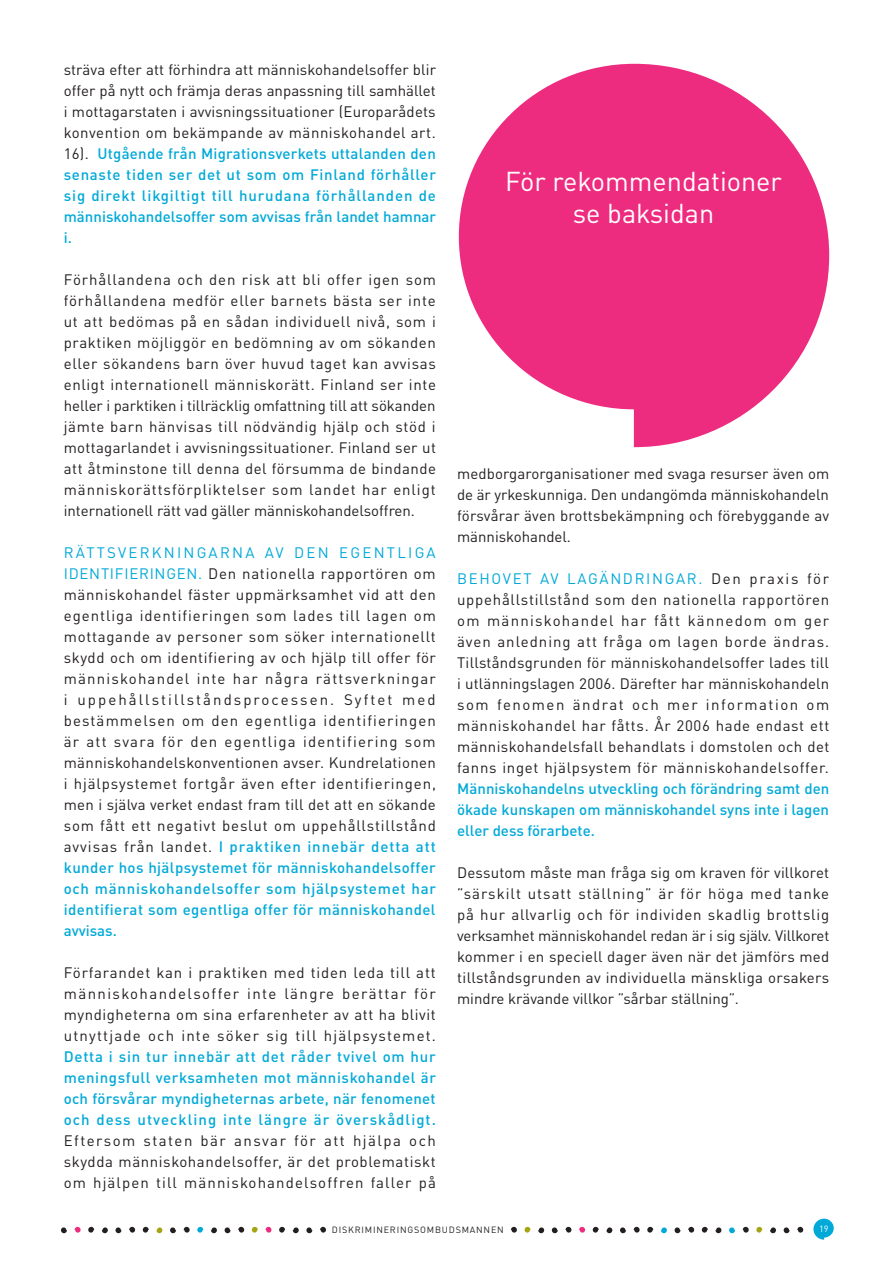
<style>
.page{position:relative;width:893px;height:1263px;background:#fff}
.page>*{position:absolute;margin:0;border:0;box-sizing:border-box;transform-origin:0 0}
.leipis{font:27px "DINOT";color:#fff}
.leipis-2{font:15px/21px "DINOT";letter-spacing:.035em;color:#231f20;text-align:justify}
.t1{font:9px "DINOT";letter-spacing:.09em;color:#231f20}
.t2{font:9px "DINOT";color:#fff}
.s1{font-weight:500;color:#00a9d8}
.s2{color:#00a9d8}
</style>
<div class="page">
<svg style="left:116px;top:1227px;width:5px;height:6px"></svg>
<svg style="left:170px;top:1227px;width:6px;height:6px"></svg>
<svg style="left:61px;top:1227px;width:6px;height:6px"></svg>
<svg style="left:156px;top:1227px;width:6px;height:6px"></svg>
<svg style="left:211px;top:1227px;width:6px;height:6px"></svg>
<svg style="left:102px;top:1227px;width:6px;height:6px"></svg>
<svg style="left:129px;top:1227px;width:6px;height:5px"></svg>
<svg style="left:184px;top:1227px;width:6px;height:5px"></svg>
<svg style="left:75px;top:1227px;width:6px;height:5px"></svg>
<svg style="left:143px;top:1227px;width:6px;height:5px"></svg>
<svg style="left:197px;top:1227px;width:6px;height:5px"></svg>
<svg style="left:88px;top:1227px;width:6px;height:5px"></svg>
<svg style="left:225px;top:1227px;width:6px;height:6px"></svg>
<svg style="left:238px;top:1227px;width:6px;height:5px"></svg>
<svg style="left:252px;top:1227px;width:6px;height:5px"></svg>
<svg style="left:620px;top:1227px;width:6px;height:6px"></svg>
<svg style="left:606px;top:1227px;width:6px;height:6px"></svg>
<svg style="left:661px;top:1227px;width:6px;height:6px"></svg>
<svg style="left:579px;top:1227px;width:6px;height:5px"></svg>
<svg style="left:634px;top:1227px;width:6px;height:5px"></svg>
<svg style="left:593px;top:1227px;width:6px;height:5px"></svg>
<svg style="left:647px;top:1227px;width:6px;height:5px"></svg>
<svg style="left:784px;top:1227px;width:6px;height:6px"></svg>
<svg style="left:675px;top:1227px;width:5px;height:6px"></svg>
<svg style="left:729px;top:1227px;width:6px;height:6px"></svg>
<svg style="left:715px;top:1227px;width:6px;height:6px"></svg>
<svg style="left:770px;top:1227px;width:6px;height:6px"></svg>
<svg style="left:797px;top:1227px;width:6px;height:5px"></svg>
<svg style="left:688px;top:1227px;width:6px;height:5px"></svg>
<svg style="left:743px;top:1227px;width:6px;height:5px"></svg>
<svg style="left:702px;top:1227px;width:6px;height:5px"></svg>
<svg style="left:756px;top:1227px;width:6px;height:5px"></svg>
<svg style="left:306px;top:1227px;width:6px;height:6px"></svg>
<svg style="left:293px;top:1227px;width:6px;height:6px"></svg>
<svg style="left:265px;top:1227px;width:6px;height:5px"></svg>
<svg style="left:320px;top:1227px;width:6px;height:5px"></svg>
<svg style="left:279px;top:1227px;width:6px;height:5px"></svg>
<svg style="left:552px;top:1227px;width:6px;height:6px"></svg>
<svg style="left:538px;top:1227px;width:6px;height:6px"></svg>
<svg style="left:565px;top:1227px;width:6px;height:5px"></svg>
<svg style="left:511px;top:1227px;width:6px;height:5px"></svg>
<svg style="left:525px;top:1227px;width:5px;height:5px"></svg>
<svg style="left:813px;top:1219px;width:21px;height:21px"></svg>
<svg style="left:459px;top:64px;width:370px;height:383px;fill:#ee2c7f"></svg>
<p class="leipis-2" style="left:64px;top:59px;width:374px">sträva efter att förhindra att människohandelsoffer blir offer på nytt och främja deras anpassning till samhället i mottagarstaten i avvisningssituationer (Europarådets konvention om bekämpande av människohandel art.<br>16). <span class="s1">Utgående från Migrationsverkets uttalanden den senaste tiden ser det ut som om Finland förhåller sig direkt likgiltigt till hurudana förhållanden de människohandelsoffer som avvisas från landet hamnar i.</span></p>
<p class="leipis-2" style="left:64px;top:269px;width:374px">Förhållandena och den risk att bli offer igen som förhållandena medför eller barnets bästa ser inte ut att bedömas på en sådan individuell nivå, som i praktiken möjliggör en bedömning av om sökanden eller sökandens barn över huvud taget kan avvisas enligt internationell människorätt. Finland ser inte heller i parktiken i tillräcklig omfattning till att sökanden jämte barn hänvisas till nödvändig hjälp och stöd i mottagarlandet i avvisningssituationer. Finland ser ut att åtminstone till denna del försumma de bindande människorättsförpliktelser som landet har enligt internationell rätt vad gäller människohandelsoffren.</p>
<p class="leipis-2" style="left:64px;top:542px;width:374px"><span class="s2">RÄTTSVERKNINGARNA AV DEN EGENTLIGA IDENTIFIERINGEN.</span> Den nationella rapportören om människohandel fäster uppmärksamhet vid att den egentliga identifieringen som lades till lagen om mottagande av personer som söker internationellt skydd och om identifiering av och hjälp till offer för människohandel inte har några rättsverkningar i uppehållstillståndsprocessen. Syftet med bestämmelsen om den egentliga identifieringen är att svara för den egentliga identifiering som människohandelskonventionen avser. Kundrelationen i hjälpsystemet fortgår även efter identifieringen, men i själva verket endast fram till det att en sökande som fått ett negativt beslut om uppehållstillstånd avvisas från landet. <span class="s1">I praktiken innebär detta att kunder hos hjälpsystemet för människohandelsoffer och människohandelsoffer som hjälpsystemet har identifierat som egentliga offer för människohandel avvisas.</span></p>
<p class="leipis-2" style="left:64px;top:962px;width:374px">Förfarandet kan i praktiken med tiden leda till att människohandelsoffer inte längre berättar för myndigheterna om sina erfarenheter av att ha blivit utnyttjade och inte söker sig till hjälpsystemet.<br><span class="s1">Detta i sin tur innebär att det råder tvivel om hur meningsfull verksamheten mot människohandel är och försvårar myndigheternas arbete, när fenomenet och dess utveckling inte längre är överskådligt.<br></span>Eftersom staten bär ansvar för att hjälpa och skydda människohandelsoffer, är det problematiskt om hjälpen till människohandelsoffren faller på</p>
<p class="leipis" style="left:505px;top:164px;width:278px">För rekommendationer</p>
<p class="leipis" style="left:573px;top:196px;width:143px">se baksidan</p>
<p class="leipis-2" style="left:457px;top:462px;width:374px">medborgarorganisationer med svaga resurser även om de är yrkeskunniga. Den undangömda människohandeln försvårar även brottsbekämpning och förebyggande av människohandel.</p>
<p class="leipis-2" style="left:457px;top:567px;width:374px"><span class="s2">BEHOVET AV LAGÄNDRINGAR.</span> Den praxis för uppehållstillstånd som den nationella rapportören om människohandel har fått kännedom om ger även anledning att fråga om lagen borde ändras.<br>Tillståndsgrunden för människohandelsoffer lades till i utlänningslagen 2006. Därefter har människohandeln som fenomen ändrat och mer information om människohandel har fåtts. År 2006 hade endast ett människohandelsfall behandlats i domstolen och det fanns inget hjälpsystem för människohandelsoffer.<br><span class="s1">Människohandelns utveckling och förändring samt den ökade kunskapen om människohandel syns inte i lagen eller dess förarbete.</span></p>
<p class="leipis-2" style="left:457px;top:861px;width:374px">Dessutom måste man fråga sig om kraven för villkoret ”särskilt utsatt ställning” är för höga med tanke på hur allvarlig och för individen skadlig brottslig verksamhet människohandel redan är i sig själv. Villkoret kommer i en speciell dager även när det jämförs med tillståndsgrunden av individuella mänskliga orsakers mindre krävande villkor ”sårbar ställning”.</p>
<p class="t1" style="left:332px;top:1224px;width:173px">DISKRIMINERINGSOMBUDSMANNEN</p>
<p class="t2" style="left:819px;top:1222px;width:11px">19</p>
</div>
